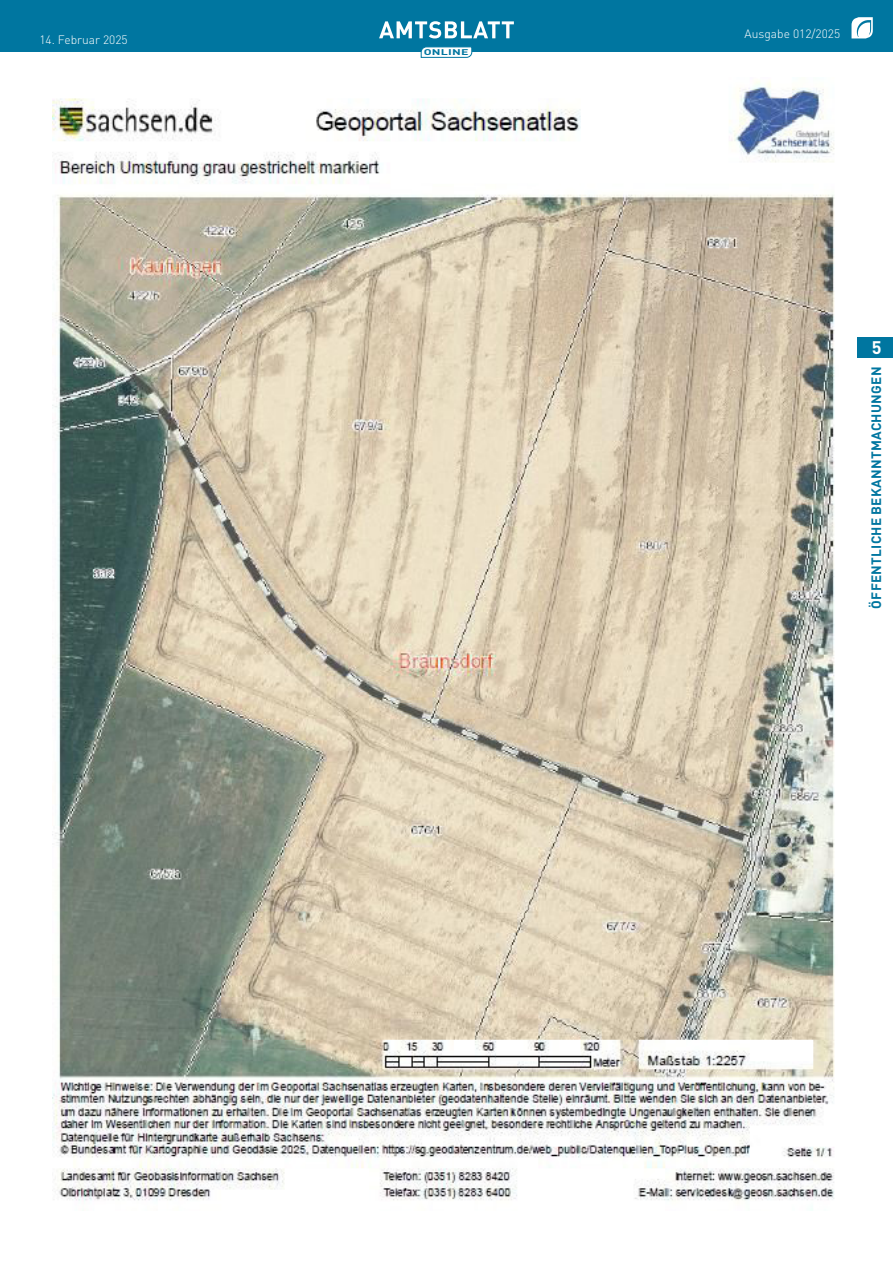
<style>
.page{position:relative;width:893px;height:1263px;background:#fff}
.page>*{position:absolute;margin:0;border:0;box-sizing:border-box;transform-origin:0 0}
.t1{font:700 18px "DIN Pro";color:#fff}
.t2{font:700 13.5px "DIN Pro";letter-spacing:.02em;color:#0076a0}
.t3{font:300 12px "DIN Pro";color:#fff}
.t4{font:700 8.25px "DIN Pro";letter-spacing:.02em;color:#0076a0;scale:1.5 1}
</style>
<div class="page">
<div style="left:0;top:0;width:893px;height:51px;background:#0076a0"></div>
<svg style="left:851px;top:17px;width:22px;height:21px"></svg>
<svg style="left:379px;top:21px;width:135px;height:17px"></svg>
<svg style="left:421px;top:47px;width:51px;height:11px"></svg>
<div style="left:857px;top:337px;width:36px;height:21px;background:#0076a0"></div>
<img style="left:53px;top:81px;width:782px;height:1129px">
<p class="t3" style="left:39px;top:30px;width:90px">14. Februar 2025</p>
<p class="t4" style="left:424px;top:45px;width:31px">ONLINE</p>
<p class="t3" style="left:745px;top:25px;width:97px">Ausgabe 012/2025</p>
<h1 class="t1" style="left:872px;top:333px;width:11px">5</h1>
<p class="t2" style="left:865px;top:609px;width:243px;rotate:-90deg">ÖFFENTLICHE BEKANNTMACHUNGEN</p>
</div>
